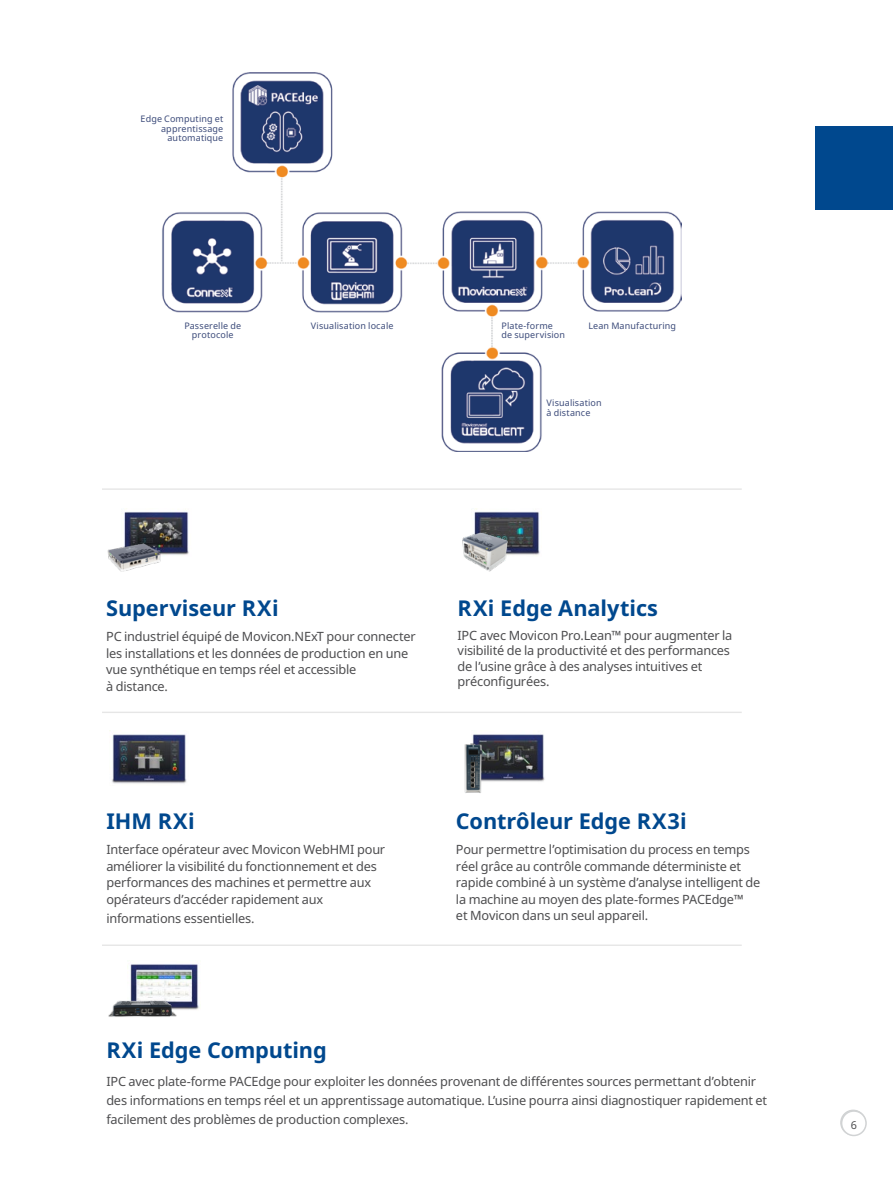
<style>
.page{position:relative;width:893px;height:1187px;background:#fff}
.page>*{position:absolute;margin:0;border:0;box-sizing:border-box;transform-origin:0 0}
.t1{font:700 21.75px "Noto Sans";letter-spacing:-.005em;color:#00488e}
.t2{font:12.75px/16.5px "Noto Sans";letter-spacing:-.015em;color:#4d4d4f}
.t3{font:10.8px "Noto Sans";color:#4d4d4f}
.t4{font:9px/9.8px "Noto Sans";letter-spacing:.015em;color:#3c4b7a}
</style>
<div class="page">
<div style="left:841px;top:1110px;width:24px;height:24px;background:#d2d4d5;border-radius:50%"></div>
<div style="left:840px;top:1109px;width:26px;height:26px;border:2px solid #d1d3d4;border-radius:50%"></div>
<div style="left:816px;top:126px;width:77px;height:84px;background:#00488e"></div>
<div style="left:842px;top:1110px;width:24px;height:25px;background:#fff;border-radius:50%"></div>
<div style="left:841px;top:1110px;width:26px;height:26px;border:2px solid #d1d3d4;border-radius:50%"></div>
<img style="left:474px;top:508px;width:66px;height:48px">
<img style="left:462px;top:528px;width:48px;height:44px">
<img style="left:124px;top:511px;width:65px;height:44px">
<img style="left:107px;top:540px;width:56px;height:32px">
<img style="left:499px;top:734px;width:46px;height:48px">
<img style="left:464px;top:734px;width:35px;height:59px">
<img style="left:130px;top:964px;width:69px;height:46px">
<img style="left:108px;top:995px;width:71px;height:22px">
<hr style="left:102px;top:488px;width:640px;height:2px;background:#000">
<hr style="left:102px;top:711px;width:640px;height:2px;background:#000">
<hr style="left:102px;top:944px;width:640px;height:1px;background:#000">
<img style="left:112px;top:734px;width:75px;height:50px">
<img style="left:162px;top:73px;width:519px;height:379px">
<p class="t4" style="left:141px;top:114px;width:84px;text-align:right">Edge Computing et apprentissage automatique</p>
<p class="t4" style="left:184px;top:321px;width:58px;text-align:center">Passerelle de protocole</p>
<p class="t4" style="left:311px;top:321px;width:84px">Visualisation locale</p>
<p class="t4" style="left:501px;top:321px;width:65px">Plate-forme de supervision</p>
<p class="t4" style="left:588px;top:321px;width:89px">Lean Manufacturing</p>
<p class="t4" style="left:547px;top:398px;width:57px">Visualisation à distance</p>
<p class="t1" style="left:106px;top:595px;width:174px">Superviseur RXi</p>
<p class="t2" style="left:106px;top:628px;width:311px">PC industriel équipé de Movicon.NExT pour connecter les installations et les données de production en une vue synthétique en temps réel et accessible<br>à distance.</p>
<p class="t1" style="left:458px;top:595px;width:202px">RXi Edge Analytics</p>
<p class="t2" style="left:458px;top:628px;width:276px;line-height:15.3px">IPC avec Movicon Pro.Lean™ pour augmenter la visibilité de la productivité et des performances de l’usine grâce à des analyses intuitives et préconfigurées.</p>
<p class="t1" style="left:106px;top:808px;width:90px">IHM RXi</p>
<p class="t2" style="left:106px;top:841px;width:280px">Interface opérateur avec Movicon WebHMI pour améliorer la visibilité du fonctionnement et des performances des machines et permettre aux opérateurs d’accéder rapidement aux</p>
<p class="t2" style="left:106px;top:909px;width:150px">informations essentielles.</p>
<p class="t1" style="left:456px;top:808px;width:232px">Contrôleur Edge RX3i</p>
<p class="t2" style="left:456px;top:841px;width:306px">Pour permettre l’optimisation du process en temps réel grâce au contrôle commande déterministe et rapide combiné à un système d’analyse intelligent de la machine au moyen des plate-formes PACEdge™<br>et Movicon dans un seul appareil.</p>
<p class="t1" style="left:106px;top:1037px;width:222px">RXi Edge Computing</p>
<p class="t2" style="left:106px;top:1071px;width:662px;line-height:19px">IPC avec plate-forme PACEdge pour exploiter les données provenant de différentes sources permettant d’obtenir des informations en temps réel et un apprentissage automatique. L’usine pourra ainsi diagnostiquer rapidement et facilement des problèmes de production complexes.</p>
<p class="t3" style="left:851px;top:1118px;width:8px">6</p>
</div>
